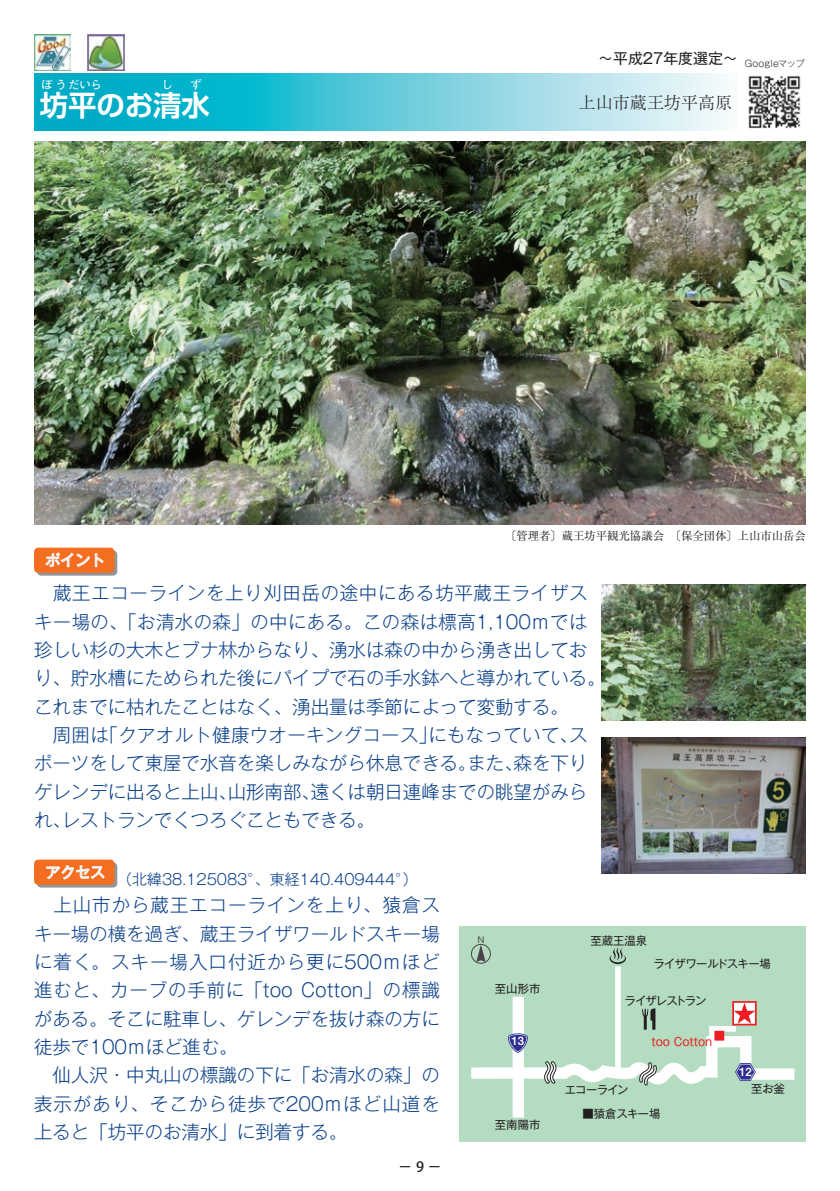
<style>
.page{position:relative;width:840px;height:1191px;background:#fff}
.page>*{position:absolute;margin:0;border:0;box-sizing:border-box;transform-origin:0 0}
.t1{font:700 28.4px "Shin Go Pro De";color:#fff}
.t2{font:300 18.4px/28.4px "Gothic MB101 Pro";color:#083e89}
.t3{font:300 17px "Ryumin Pro";color:#231f20}
.t4{font:300 14.8px "Gothic MB101 Pro";color:#083e89}
.t5{font:14.8px "Gothic MB101 Pro";color:#231f20}
.t6{font:500 14.2px "Koz Go Pro";color:#231f20}
.t7{font:11.4px "Gothic MB101 Pro";letter-spacing:-.04em;color:#231f20}
.t8{font:11.4px "Ryumin Pro";color:#231f20}
.t9{font:11.4px "Gothic MB101 Pro";color:#ee1d23}
.t10{font:11.4px "Gothic MB101 Pro";letter-spacing:-.095em;color:#231f20}
.t11{font:700 11.4px "Shin Go Pro De";letter-spacing:.06em;color:#fff}
.t12{font:11.4px "Midashi Go Pro MB31";color:#fff}
.t13{font:8.6px "Gothic MB101 Pro";color:#4c4449}
</style>
<div class="page">
<svg style="left:34px;top:74px;width:693px;height:56px;background:#5ecadb"></svg>
<img style="left:748px;top:75px;width:53px;height:54px">
<img style="left:34px;top:142px;width:771px;height:382px">
<img style="left:601px;top:584px;width:204px;height:136px">
<img style="left:601px;top:737px;width:204px;height:136px">
<svg style="left:37px;top:550px;width:80px;height:25px"></svg>
<div style="left:34px;top:547px;width:80px;height:26px;background:#f36e21;border-radius:4px"></div>
<svg style="left:45px;top:552px;width:59px;height:15px"></svg>
<svg style="left:37px;top:862px;width:80px;height:25px"></svg>
<div style="left:34px;top:859px;width:80px;height:25px;background:#f36e21;border-radius:4px"></div>
<svg style="left:46px;top:865px;width:59px;height:14px"></svg>
<img style="left:34px;top:34px;width:37px;height:37px">
<img style="left:88px;top:34px;width:37px;height:37px">
<div style="left:459px;top:926px;width:346px;height:215px;background:#b3dcc0"></div>
<div style="left:614px;top:966px;width:6px;height:102px;background:#fff"></div>
<div style="left:731px;top:1001px;width:25px;height:24px;border:2px solid #ee1d23"></div>
<div style="left:512px;top:996px;width:11px;height:121px;background:#fff"></div>
<svg style="left:609px;top:947px;width:16px;height:17px"></svg>
<svg style="left:471px;top:1002px;width:324px;height:95px"></svg>
<div style="left:471px;top:944px;width:19px;height:19px;border:1px solid #4c4449;border-radius:50%"></div>
<svg style="left:476px;top:944px;width:9px;height:18px"></svg>
<p class="t11" style="left:41px;top:76px;width:62px">ぼうだいら</p>
<p class="t11" style="left:162px;top:76px;width:13px">し</p>
<p class="t11" style="left:190px;top:76px;width:13px">ず</p>
<h1 class="t1" style="left:40px;top:82px;width:172px">坊平のお清水</h1>
<p class="t5" style="left:598px;top:46px;width:208px">～平成27年度選定～ <sub>Googleマップ</sub></p>
<p class="t3" style="left:578px;top:89px;width:155px">上山市蔵王坊平高原</p>
<p class="t8" style="left:505px;top:527px;width:302px">〔管理者〕蔵王坊平観光協議会　〔保全団体〕上山市山岳会</p>
<p class="t2" style="left:34px;top:576px;width:573px">　蔵王エコーラインを上り刈田岳の途中にある坊平蔵王ライザスキー場の、「お清水の森」の中にある。この森は標高1,100ｍでは珍しい杉の大木とブナ林からなり、湧水は森の中から湧き出しており、貯水槽にためられた後にパイプで石の手水鉢へと導かれている。これまでに枯れたことはなく、湧出量は季節によって変動する。<br>　周囲は「クアオルト健康ウオーキングコース」にもなっていて、スポーツをして東屋で水音を楽しみながら休息できる。また、森を下りゲレンデに出ると上山、山形南部、遠くは朝日連峰までの眺望がみられ、レストランでくつろぐこともできる。</p>
<p class="t4" style="left:117px;top:866px;width:302px">（北緯38.125083°、東経140.409444°）</p>
<p class="t2" style="left:34px;top:888px;width:407px">　上山市から蔵王エコーラインを上り、猿倉スキー場の横を過ぎ、蔵王ライザワールドスキー場に着く。スキー場入口付近から更に500ｍほど進むと、カーブの手前に「too Cotton」の標識がある。そこに駐車し、ゲレンデを抜け森の方に徒歩で100ｍほど進む。<br>　仙人沢・中丸山の標識の下に「お清水の森」の表示があり、そこから徒歩で200ｍほど山道を上ると「坊平のお清水」に到着する。</p>
<p class="t6" style="left:398px;top:1158px;width:45px">－9－</p>
<p class="t13" style="left:476px;top:932px;width:10px">Ｎ</p>
<p class="t7" style="left:494px;top:978px;width:47px">至山形市</p>
<p class="t12" style="left:511px;top:1031px;width:14px">13</p>
<p class="t7" style="left:494px;top:1115px;width:47px">至南陽市</p>
<p class="t7" style="left:590px;top:931px;width:58px">至蔵王温泉</p>
<p class="t7" style="left:653px;top:953px;width:119px">ライザワールドスキー場</p>
<p class="t10" style="left:624px;top:990px;width:83px">ライザレストラン</p>
<p class="t9" style="left:713px;top:1026px;width:13px">■</p>
<p class="t9" style="left:651px;top:1032px;width:62px">too Cotton</p>
<p class="t12" style="left:738px;top:1062px;width:14px">12</p>
<p class="t7" style="left:564px;top:1080px;width:65px">エコーライン</p>
<p class="t7" style="left:750px;top:1079px;width:35px">至お釜</p>
<p class="t7" style="left:582px;top:1103px;width:79px">■猿倉スキー場</p>
</div>
